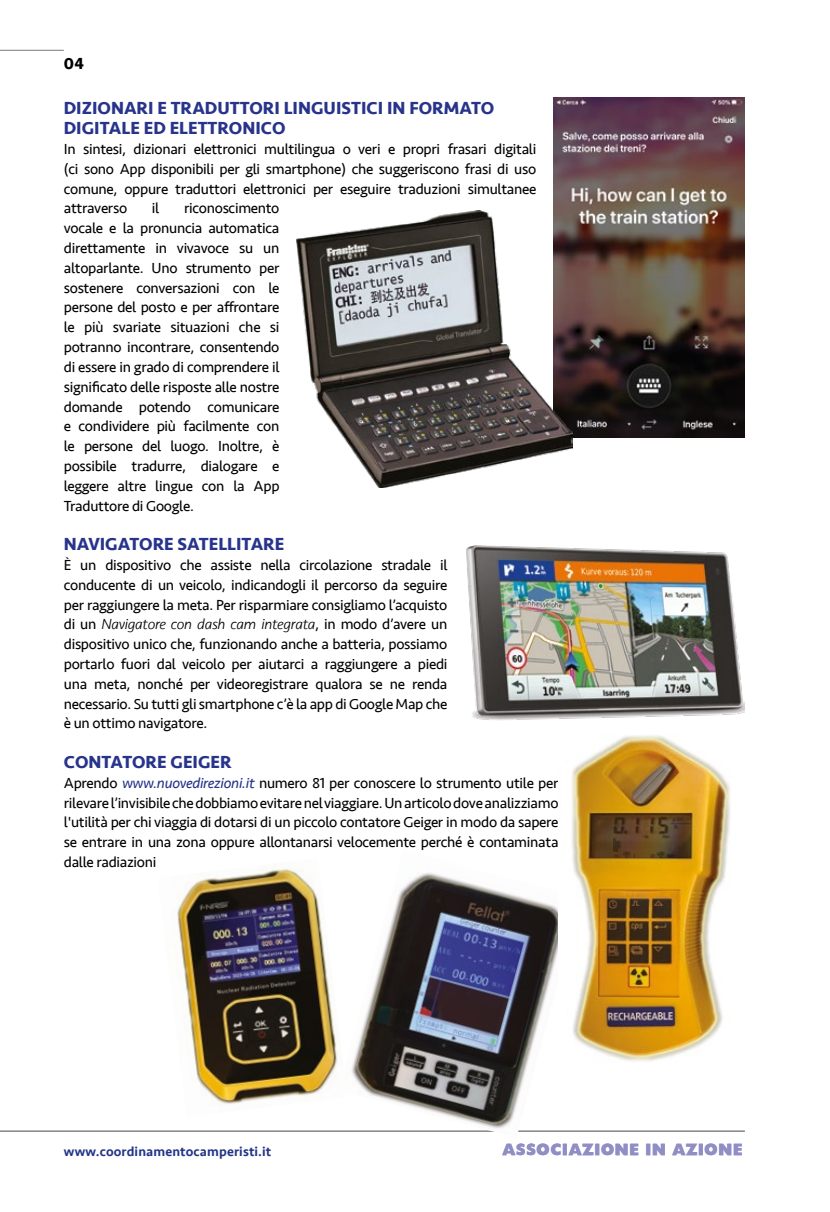
<style>
.page{position:relative;width:830px;height:1212px;background:#fff}
.page>*{position:absolute;margin:0;border:0;box-sizing:border-box;transform-origin:0 0}
.t1{font:700 18px/19.8px "Seravek";color:#28348b}
.t2{font:700 16.5px "Seravek";color:#000}
.t3{font:15px/19.8px "Seravek";letter-spacing:-.02em;color:#000;text-align:justify}
.t4{font:15px "Headline NEWS";letter-spacing:.01em;color:#908ec4}
.t5{font:500 13.5px "Seravek";letter-spacing:.01em;color:#243588}
.s1{font-weight:300;font-style:italic}
.s2{font-style:italic;color:#243588}
</style>
<div class="page">
<hr style="left:0;top:50px;width:64px;height:1px;background:#878787">
<hr style="left:0;top:1130px;width:744px;height:2px;background:#878787">
<img style="left:338px;top:872px;width:242px;height:260px">
<img style="left:466px;top:545px;width:278px;height:175px">
<img style="left:553px;top:98px;width:191px;height:340px">
<img style="left:296px;top:210px;width:276px;height:277px">
<img style="left:558px;top:735px;width:173px;height:328px">
<img style="left:177px;top:868px;width:170px;height:249px">
<p class="t2" style="left:64px;top:51px;width:21px">04</p>
<p class="t1" style="left:64px;top:98px;width:432px">DIZIONARI E TRADUTTORI LINGUISTICI IN FORMATO<br>DIGITALE ED ELETTRONICO</p>
<p class="t3" style="left:64px;top:139px;width:474px">In sintesi, dizionari elettronici multilingua o veri e propri frasari digitali (ci sono App disponibili per gli smartphone) che suggeriscono frasi di uso comune, oppure traduttori elettronici per eseguire traduzioni simultanee attraverso</p>
<p class="t3" style="left:152px;top:199px;width:9px">il</p>
<p class="t3" style="left:64px;top:199px;width:217px;text-indent:120px">riconoscimento vocale e la pronuncia automatica direttamente in vivavoce su un altoparlante. Uno strumento per sostenere conversazioni con le persone del posto e per affrontare le più svariate situazioni che si potranno incontrare, consentendo di essere in grado di comprendere il significato delle risposte alle nostre domande potendo comunicare e condividere più facilmente con le persone del luogo. Inoltre, è possibile tradurre, dialogare e leggere altre lingue con la App Traduttore di Google.</p>
<p class="t1" style="left:64px;top:534px;width:222px">NAVIGATORE SATELLITARE</p>
<p class="t3" style="left:64px;top:555px;width:385px">È un dispositivo che assiste nella circolazione stradale il conducente di un veicolo, indicandogli il percorso da seguire per raggiungere la meta. Per risparmiare consigliamo l’acquisto di un <span class="s1">Navigatore con dash cam integrata</span>, in modo d’avere un dispositivo unico che, funzionando anche a batteria, possiamo portarlo fuori dal veicolo per aiutarci a raggiungere a piedi una meta, nonché per videoregistrare qualora se ne renda necessario. Su tutti gli smartphone c’è la app di Google Map che è un ottimo navigatore.</p>
<p class="t1" style="left:64px;top:752px;width:169px">CONTATORE GEIGER</p>
<p class="t3" style="left:64px;top:773px;width:496px">Aprendo <span class="s2">www.nuovedirezioni.it</span> numero 81 per conoscere lo strumento utile per rilevare l’invisibile che dobbiamo evitare nel viaggiare. Un articolo dove analizziamo l'utilità per chi viaggia di dotarsi di un piccolo contatore Geiger in modo da sapere se entrare in una zona oppure allontanarsi velocemente perché è contaminata dalle radiazioni</p>
<p class="t5" style="left:64px;top:1143px;width:209px">www.coordinamentocamperisti.it</p>
<p class="t4" style="left:502px;top:1143px;width:242px">ASSOCIAZIONE IN AZIONE</p>
</div>
